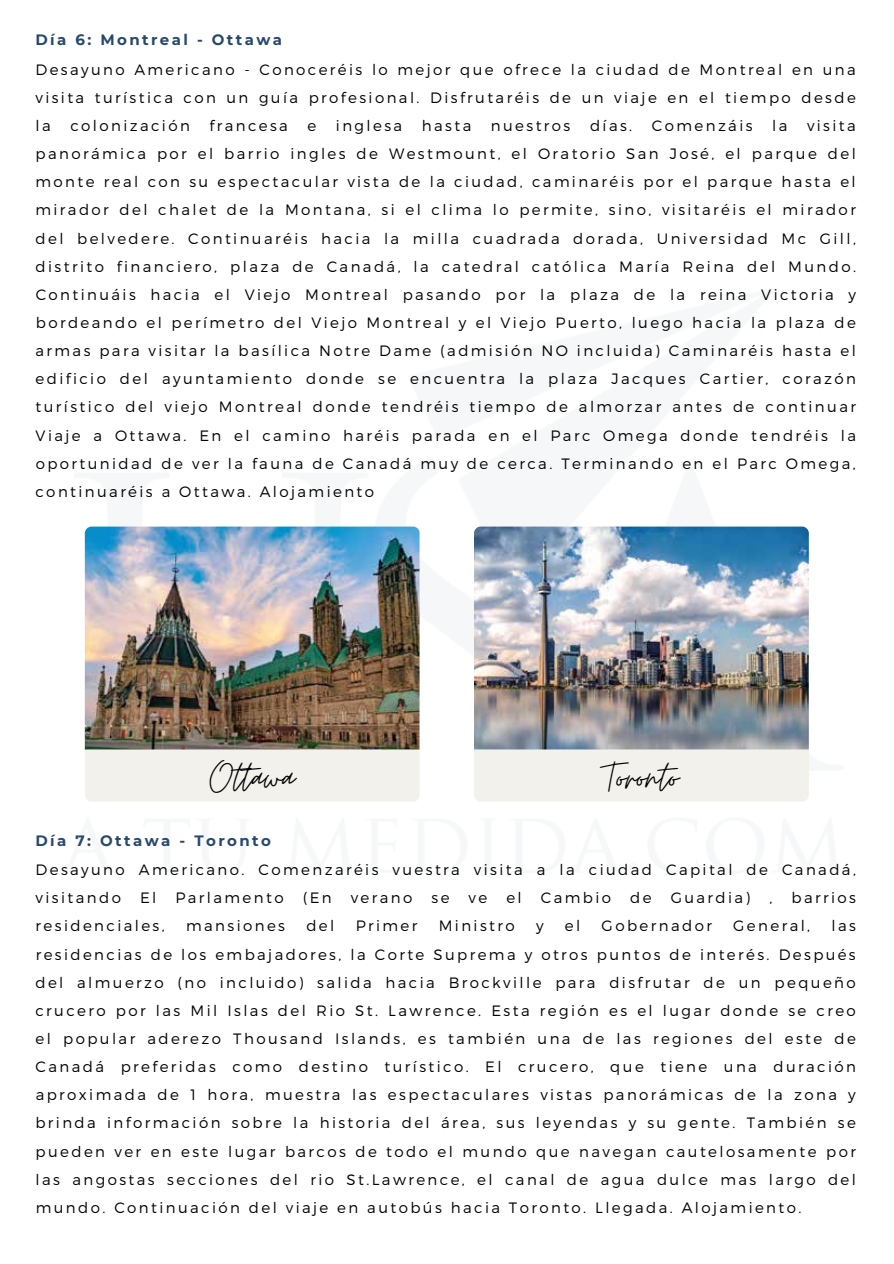
<style>
.page{position:relative;width:894px;height:1264px;background:#fff}
.page>*{position:absolute;margin:0;border:0;box-sizing:border-box;transform-origin:0 0}
.t1{font:46.05px "Moon Time";color:#000}
.t2{font:300 15px/28.2px "Montserrat";letter-spacing:.16em;color:#000;text-align:justify}
.t3{font:700 15px "Montserrat";letter-spacing:.16em;color:#28496e}
</style>
<div class="page">
<div style="left:85px;top:749px;width:334px;height:52px;background:#f2f1eb"></div>
<img style="left:85px;top:526px;width:334px;height:223px">
<div style="left:474px;top:749px;width:334px;height:52px;background:#f2f1eb"></div>
<img style="left:474px;top:526px;width:334px;height:223px">
<p class="t3" style="left:35px;top:29px;width:248px">Día 6: Montreal - Ottawa</p>
<p class="t2" style="left:35px;top:57px;width:821px">Desayuno Americano - ConocerÈis lo mejor que ofrece la ciudad de Montreal en una visita turÌstica con un guÌa profesional. DisfrutarÈis de un viaje en el tiempo desde la</p>
<p class="t2" style="left:70px;top:113px;width:121px">colonizaciÛn</p>
<p class="t2" style="left:209px;top:113px;width:80px">francesa</p>
<p class="t2" style="left:307px;top:113px;width:10px">e</p>
<p class="t2" style="left:336px;top:113px;width:68px">inglesa</p>
<p class="t2" style="left:421px;top:113px;width:51px">hasta</p>
<p class="t2" style="left:491px;top:113px;width:81px">nuestros</p>
<p class="t2" style="left:590px;top:113px;width:44px">dÌas.</p>
<p class="t2" style="left:651px;top:113px;width:102px">Comenz·is</p>
<p class="t2" style="left:772px;top:113px;width:17px">la</p>
<p class="t2" style="left:35px;top:113px;width:821px;text-indent:771px">visita panor·mica por el barrio ingles de Westmount, el Oratorio San JosÈ, el parque del monte real con su espectacular vista de la ciudad, caminarÈis por el parque hasta el mirador del chalet de la Montana, si el clima lo permite, sino, visitarÈis el mirador del belvedere. ContinuarÈis hacia la milla cuadrada dorada, Universidad Mc Gill, distrito financiero, plaza de Canad·, la catedral catÛlica MarÌa Reina del Mundo.<br>Continu·is hacia el Viejo Montreal pasando por la plaza de la reina Victoria y bordeando el perÌmetro del Viejo Montreal y el Viejo Puerto, luego hacia la plaza de armas para visitar la basÌlica Notre Dame (admisiÛn NO incluida) CaminarÈis hasta el edificio del ayuntamiento donde se encuentra la plaza Jacques Cartier, corazÛn turÌstico del viejo Montreal donde tendrÈis tiempo de almorzar antes de continuar Viaje a Ottawa. En el camino harÈis parada en el Parc Omega donde tendrÈis la oportunidad de ver la fauna de Canad· muy de cerca. Terminando en el Parc Omega, continuarÈis a Ottawa. Alojamiento</p>
<h1 class="t1" style="left:210px;top:750px;width:86px">Ottawa</h1>
<h1 class="t1" style="left:604px;top:750px;width:76px">Toronto</h1>
<p class="t3" style="left:35px;top:829px;width:237px">Día 7: Ottawa - Toronto</p>
<p class="t2" style="left:36px;top:857px;width:821px">Desayuno Americano. ComenzarÈis vuestra visita a la ciudad Capital de Canad·, visitando</p>
<p class="t2" style="left:140px;top:885px;width:18px">El</p>
<p class="t2" style="left:175px;top:885px;width:110px">Parlamento</p>
<p class="t2" style="left:302px;top:885px;width:30px">(En</p>
<p class="t2" style="left:350px;top:885px;width:63px">verano</p>
<p class="t2" style="left:431px;top:885px;width:20px">se</p>
<p class="t2" style="left:468px;top:885px;width:20px">ve</p>
<p class="t2" style="left:506px;top:885px;width:17px">el</p>
<p class="t2" style="left:540px;top:885px;width:72px">Cambio</p>
<p class="t2" style="left:630px;top:885px;width:23px">de</p>
<p class="t2" style="left:670px;top:885px;width:81px">Guardia)</p>
<p class="t2" style="left:769px;top:885px;width:4px">,</p>
<p class="t2" style="left:791px;top:885px;width:66px">barrios</p>
<p class="t2" style="left:36px;top:913px;width:131px">residenciales,</p>
<p class="t2" style="left:186px;top:913px;width:100px">mansiones</p>
<p class="t2" style="left:306px;top:913px;width:29px">del</p>
<p class="t2" style="left:355px;top:913px;width:63px">Primer</p>
<p class="t2" style="left:438px;top:913px;width:77px">Ministro</p>
<p class="t2" style="left:536px;top:913px;width:9px">y</p>
<p class="t2" style="left:564px;top:913px;width:17px">el</p>
<p class="t2" style="left:601px;top:913px;width:112px">Gobernador</p>
<p class="t2" style="left:733px;top:913px;width:78px">General,</p>
<p class="t2" style="left:35px;top:913px;width:821px;text-indent:795px">las residencias de los embajadores, la Corte Suprema y otros puntos de interÈs. DespuÈs del almuerzo (no incluido) salida hacia Brockville para disfrutar de un pequeÒo crucero por las Mil Islas del Rio St. Lawrence. Esta regiÛn es el lugar donde se creo el popular aderezo Thousand Islands, es tambiÈn una de las regiones del este de Canad· preferidas como destino turÌstico. El crucero, que tiene una duraciÛn aproximada de 1 hora, muestra las espectaculares vistas panor·micas de la zona y brinda informaciÛn sobre la historia del ·rea, sus leyendas y su gente. TambiÈn se pueden ver en este lugar barcos de todo el mundo que navegan cautelosamente por las angostas secciones del rio St.Lawrence, el canal de agua dulce mas largo del mundo. ContinuaciÛn del viaje en autob˙s hacia Toronto. Llegada. Alojamiento.</p>
</div>
